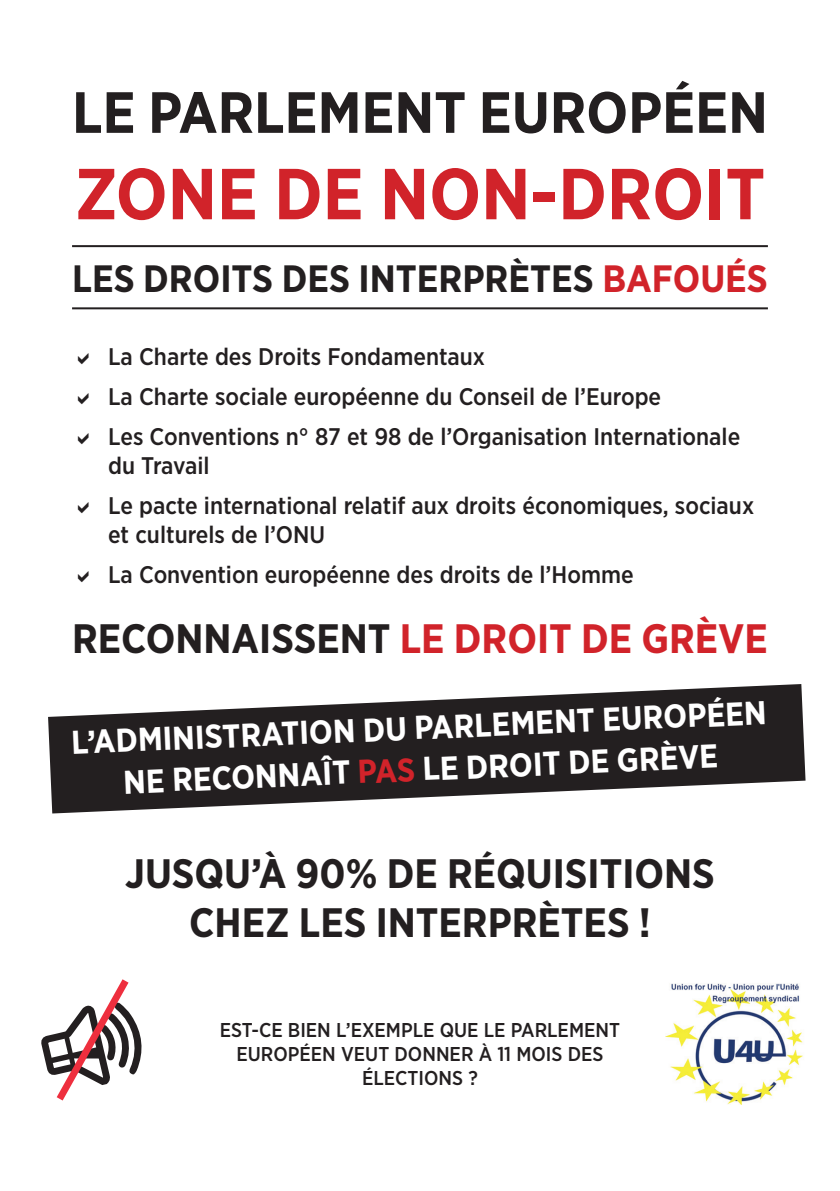
<style>
.page{position:relative;width:840px;height:1191px;background:#fff}
.page>*{position:absolute;margin:0;border:0;box-sizing:border-box;transform-origin:0 0}
.t1{font:700 72px "Gotham Narrow";color:#d1232a}
.t2{font:700 58px "Gotham Narrow";color:#231f20}
.t3{font:700 41px/49.2px "Gotham Narrow";color:#231f20;text-align:center}
.t4{font:700 41px "Gotham Narrow";color:#d1232a}
.t5{font:700 38px "Gotham Narrow";color:#231f20}
.t6{font:700 33px/42px "Gotham Narrow";color:#fff;text-align:center}
.t7{font:500 24px/40.2px "Gotham Narrow";color:#231f20}
.t8{font:500 20px/24px "Gotham Narrow";color:#231f20;text-align:center}
.s1{color:#d1232a}
.s2{color:#231f20}
</style>
<div class="page">
<svg style="left:48px;top:684px;width:757px;height:129px;fill:#231f20"></svg>
<hr style="left:72px;top:245px;width:695px;height:2px;background:#231f20">
<hr style="left:72px;top:307px;width:695px;height:2px;background:#231f20">
<svg style="left:41px;top:979px;width:101px;height:122px"></svg>
<img style="left:665px;top:983px;width:138px;height:121px">
<h2 class="t2" style="left:72px;top:75px;width:697px">LE PARLEMENT EUROPÉEN</h2>
<h1 class="t1" style="left:75px;top:148px;width:691px">ZONE DE NON-DROIT</h1>
<h3 class="t5" style="left:72px;top:255px;width:697px">LES DROITS DES INTERPRÈTES <span class="s1">BAFOUÉS</span></h3>
<p class="t7" style="left:108px;top:336px;width:633px">La Charte des Droits Fondamentaux<br>La Charte sociale européenne du Conseil de l’Europe<br>Les Conventions n° 87 et 98 de l’Organisation Internationale</p>
<p class="t7" style="left:108px;top:445px;width:647px">du Travail<br>Le pacte international relatif aux droits économiques, sociaux</p>
<p class="t7" style="left:108px;top:514px;width:527px">et culturels de l’ONU<br>La Convention européenne des droits de l’Homme</p>
<h3 class="t4" style="left:72px;top:612px;width:697px"><span class="s2">RECONNAISSENT</span> LE DROIT DE GRÈVE</h3>
<h3 class="t6" style="left:70px;top:724px;width:697px;rotate:-3deg">L’ADMINISTRATION DU PARLEMENT EUROPÉEN<br>NE RECONNAÎT <span class="s1">PAS</span> LE DROIT DE GRÈVE</h3>
<h3 class="t3" style="left:125px;top:848px;width:591px">JUSQU’À 90% DE RÉQUISITIONS<br>CHEZ LES INTERPRÈTES !</h3>
<p class="t8" style="left:220px;top:1017px;width:401px">EST-CE BIEN L’EXEMPLE QUE LE PARLEMENT<br>EUROPÉEN VEUT DONNER À 11 MOIS DES<br>ÉLECTIONS ?</p>
</div>
